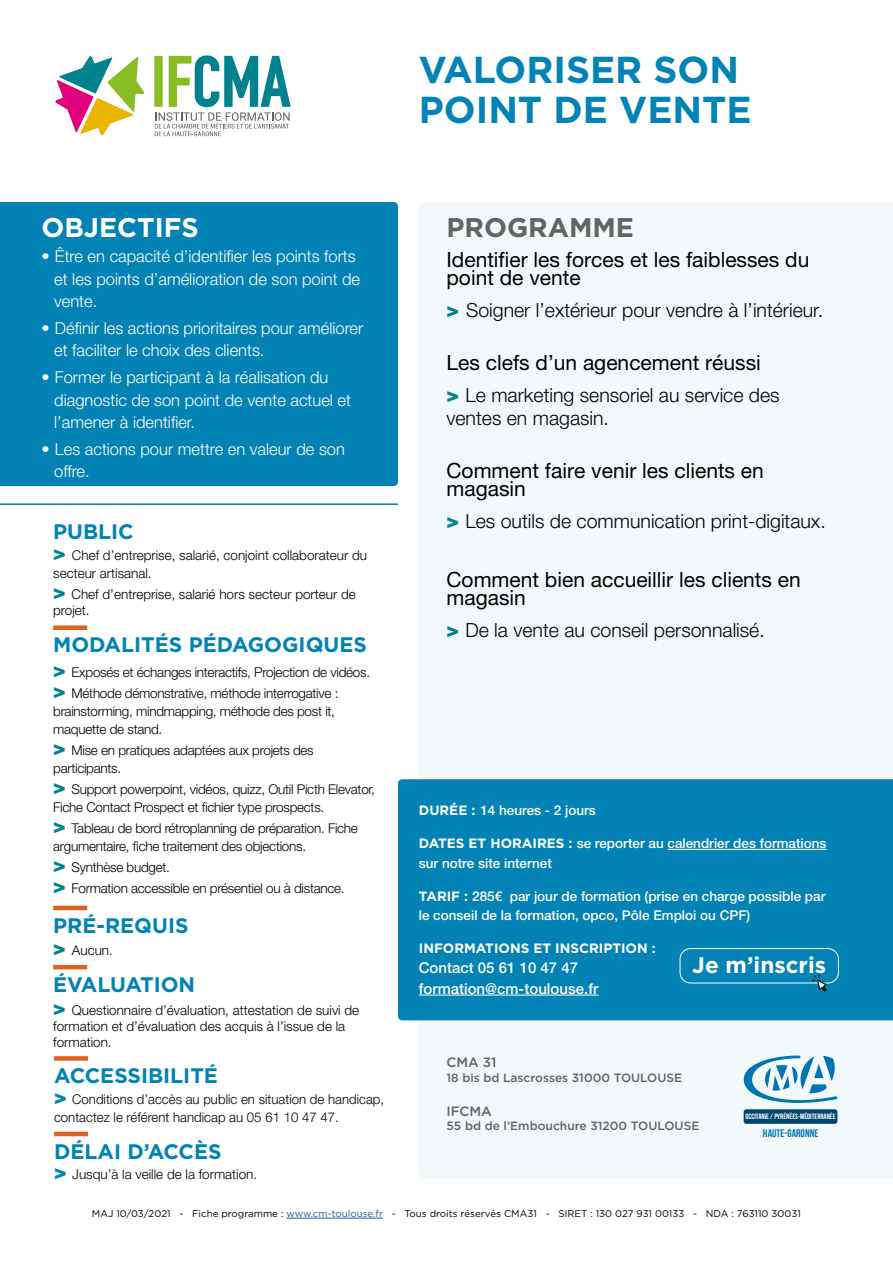
<style>
.page{position:relative;width:893px;height:1263px;background:#fff}
.page>*{position:absolute;margin:0;border:0;box-sizing:border-box;transform-origin:0 0}
.t1{font:700 37.5px/40.5px "Gotham";color:#0083b6}
.t2{font:700 27px "Gotham";color:#fff}
.t3{font:700 27px "Gotham";color:#646363}
.t4{font:700 22.5px "Gotham";color:#fff}
.t5{font:21px/18px "Helvetica Neue LT Pro";color:#000}
.t6{font:700 21px "Gotham";color:#0083b6}
.t7{font:700 21px "Gotham";color:#0083b7}
.t8{font:300 19.5px/23.4px "Helvetica Neue LT Pro";color:#000}
.t9{font:300 16.5px/22.5px "Helvetica Neue LT Pro";color:#fff}
.t10{font:500 15px/20.2px "Helvetica Neue LT Pro";color:#fff}
.t11{font:300 13.5px/18px "Helvetica Neue LT Pro";letter-spacing:-.02em;color:#000}
.t12{font:300 13.5px/16.2px "Helvetica Neue LT Pro";color:#000}
.t13{font:500 13.5px/20.2px "Helvetica Neue LT Pro";color:#fff}
.t14{font:300 13.5px/18px "Helvetica Neue LT Pro";color:#010202}
.t15{font:700 13.5px "Gotham";color:#fff}
.t16{font:500 13.5px "Gotham";color:#646363}
.t17{font:500 12px "Gotham";color:#646363}
.t18{font:700 10.95px "Bebas Neue";color:#0075b3}
.t19{font:9.75px "Gotham";color:#000}
.t20{font:700 7.65px "Bebas Neue";color:#fff}
.s1{font-weight:800}
.s2{font-weight:800;font-size:21px;color:#00828f}
.s3{font-weight:800;font-size:21px;color:#0382b5}
.s4{font-family:"Gotham";font-weight:700}
.s5{color:#275b9b}
</style>
<div class="page">
<div style="left:419px;top:202px;width:474px;height:977px;background:#f3f9fb"></div>
<div style="left:0;top:202px;width:398px;height:284px;background:#0382b5"></div>
<div style="left:154px;top:56px;width:9px;height:51px;background:#aed26a"></div>
<svg style="left:155px;top:55px;width:136px;height:81px"></svg>
<svg style="left:55px;top:56px;width:90px;height:80px"></svg>
<div style="left:53px;top:625px;width:34px;height:5px;background:#dc6320"></div>
<hr style="left:53px;top:965px;width:34px;height:4px;background:#dc6320">
<hr style="left:53px;top:906px;width:34px;height:4px;background:#dc6320">
<hr style="left:0;top:503px;width:398px;height:2px;background:#0879b0">
<hr style="left:54px;top:1132px;width:34px;height:4px;background:#dc6320">
<div style="left:54px;top:1056px;width:34px;height:5px;background:#dc6320"></div>
<div style="left:398px;top:779px;width:495px;height:241px;background:#0382b5"></div>
<hr style="left:667px;top:849px;width:160px;height:1px;background:#fff">
<hr style="left:419px;top:995px;width:179px;height:1px;background:#fff">
<div style="left:744px;top:1109px;width:93px;height:15px;background:#00466b;border-radius:3px"></div>
<svg style="left:744px;top:1055px;width:93px;height:48px"></svg>
<hr style="left:286px;top:1218px;width:97px;height:1px;background:#275b9b">
<div style="left:680px;top:948px;width:159px;height:35px;border:1px solid #fff;border-radius:11px"></div>
<svg style="left:812px;top:974px;width:15px;height:17px"></svg>
<h1 class="t1" style="left:419px;top:48px;width:334px">VALORISER SON<br>POINT DE VENTE</h1>
<h2 class="t2" style="left:41px;top:212px;width:159px">OBJECTIFS</h2>
<p class="t9" style="left:54px;top:245px;width:307px;text-indent:-13px"><span class="s1">•</span> Être en capacité d’identifier les points forts et les points d’amélioration de son point de vente.</p>
<p class="t9" style="left:54px;top:316px;width:311px;text-indent:-13px"><span class="s1">•</span> Définir les actions prioritaires pour améliorer et faciliter le choix des clients.</p>
<p class="t9" style="left:54px;top:366px;width:298px;text-indent:-13px"><span class="s1">•</span> Former le participant à la réalisation du diagnostic de son point de vente actuel et l’amener à identifier.</p>
<p class="t9" style="left:54px;top:437px;width:292px;text-indent:-13px"><span class="s1">•</span> Les actions pour mettre en valeur de son offre.</p>
<h3 class="t6" style="left:53px;top:518px;width:82px">PUBLIC</h3>
<p class="t12" style="left:53px;top:546px;width:315px;line-height:18px"><span class="s2">&gt;</span> Chef d’entreprise, salarié, conjoint collaborateur du secteur artisanal.</p>
<p class="t12" style="left:53px;top:586px;width:304px"><span class="s2">&gt;</span> Chef d’entreprise, salarié hors secteur porteur de projet.</p>
<h3 class="t6" style="left:53px;top:631px;width:315px">MODALITÉS PÉDAGOGIQUES</h3>
<p class="t11" style="left:53px;top:661px;width:318px;line-height:21px"><span class="s2">&gt;</span> Exposés et échanges interactifs, Projection de vidéos. <span class="s2">&gt;</span> Méthode démonstrative, méthode interrogative :</p>
<p class="t11" style="left:53px;top:702px;width:283px">brainstorming, mindmapping, méthode des post it, maquette de stand.</p>
<p class="t11" style="left:53px;top:741px;width:262px"><span class="s2">&gt;</span> Mise en pratiques adaptées aux projets des participants.</p>
<p class="t11" style="left:53px;top:780px;width:323px"><span class="s2">&gt;</span> Support powerpoint, vidéos, quizz, Outil Picth Elevator,<br>Fiche Contact Prospect et fichier type prospects.</p>
<p class="t11" style="left:53px;top:819px;width:306px"><span class="s2">&gt;</span> Tableau de bord rétroplanning de préparation. Fiche argumentaire, fiche traitement des objections.</p>
<p class="t11" style="left:53px;top:856px;width:293px;line-height:21px"><span class="s2">&gt;</span> Synthèse budget.<br><span class="s2">&gt;</span> Formation accessible en présentiel ou à distance.</p>
<h3 class="t6" style="left:53px;top:911px;width:137px">PRÉ-REQUIS</h3>
<h3 class="t6" style="left:53px;top:970px;width:144px">ÉVALUATION</h3>
<p class="t11" style="left:53px;top:941px;width:61px"><span class="s2">&gt;</span> Aucun.</p>
<p class="t12" style="left:53px;top:1001px;width:308px"><span class="s2">&gt;</span> Questionnaire d’évaluation, attestation de suivi de formation et d’évaluation des acquis à l’issue de la formation.</p>
<h3 class="t7" style="left:54px;top:1062px;width:165px">ACCESSIBILITÉ</h3>
<p class="t14" style="left:54px;top:1089px;width:332px"><span class="s3">&gt;</span> Conditions d’accès au public en situation de handicap, contactez le référent handicap au 05 61 10 47 47.</p>
<h3 class="t7" style="left:54px;top:1137px;width:169px">DÉLAI D’ACCÈS</h3>
<p class="t12" style="left:54px;top:1166px;width:205px"><span class="s3">&gt;</span> Jusqu’à la veille de la formation.</p>
<h2 class="t3" style="left:446px;top:212px;width:189px">PROGRAMME</h2>
<h3 class="t5" style="left:446px;top:250px;width:364px">Identifier les forces et les faiblesses du point de vente</h3>
<h3 class="t8" style="left:446px;top:298px;width:378px"><span class="s2">&gt;</span> Soigner l’extérieur pour vendre à l’intérieur.</h3>
<h3 class="t5" style="left:446px;top:353px;width:316px">Les clefs d’un agencement réussi</h3>
<h3 class="t8" style="left:446px;top:383px;width:335px"><span class="s2">&gt;</span> Le marketing sensoriel au service des ventes en magasin.</h3>
<h3 class="t5" style="left:446px;top:462px;width:319px">Comment faire venir les clients en magasin</h3>
<h3 class="t8" style="left:446px;top:509px;width:381px"><span class="s2">&gt;</span> Les outils de communication print-digitaux.</h3>
<h3 class="t5" style="left:446px;top:570px;width:356px">Comment bien accueillir les clients en magasin</h3>
<h3 class="t8" style="left:446px;top:617px;width:320px"><span class="s2">&gt;</span> De la vente au conseil personnalisé.</h3>
<p class="t13" style="left:419px;top:800px;width:179px"><span class="s4">DURÉE :</span> 14 heures - 2 jours</p>
<p class="t13" style="left:419px;top:833px;width:409px"><span class="s4">DATES ET HORAIRES :</span> se reporter au calendrier des formations sur notre site internet</p>
<p class="t13" style="left:419px;top:886px;width:408px;line-height:19.5px"><span class="s4">TARIF :</span> 285€ par jour de formation (prise en charge possible par le conseil de la formation, opco, Pôle Emploi ou CPF)</p>
<p class="t15" style="left:419px;top:939px;width:239px">INFORMATIONS ET INSCRIPTION :</p>
<p class="t10" style="left:419px;top:958px;width:181px">Contact 05 61 10 47 47 formation@cm-toulouse.fr</p>
<h3 class="t4" style="left:692px;top:952px;width:135px">Je m’inscris</h3>
<p class="t16" style="left:446px;top:1055px;width:52px">CMA 31</p>
<p class="t17" style="left:446px;top:1070px;width:237px">18 bis bd Lascrosses 31000 TOULOUSE</p>
<p class="t16" style="left:446px;top:1103px;width:47px">IFCMA</p>
<p class="t17" style="left:446px;top:1119px;width:254px">55 bd de l’Embouchure 31200 TOULOUSE</p>
<p class="t20" style="left:745px;top:1112px;width:92px">OCCITANIE / PYRÉNÉES-MÉDITERRANÉE</p>
<p class="t18" style="left:763px;top:1127px;width:57px">HAUTE-GARONNE</p>
<p class="t19" style="left:92px;top:1208px;width:710px">MAJ 10/03/2021 - Fiche programme : <span class="s5">www.cm-toulouse.fr</span> - Tous droits réservés CMA31 - SIRET : 130 027 931 00133 - NDA : 763110 30031</p>
</div>
